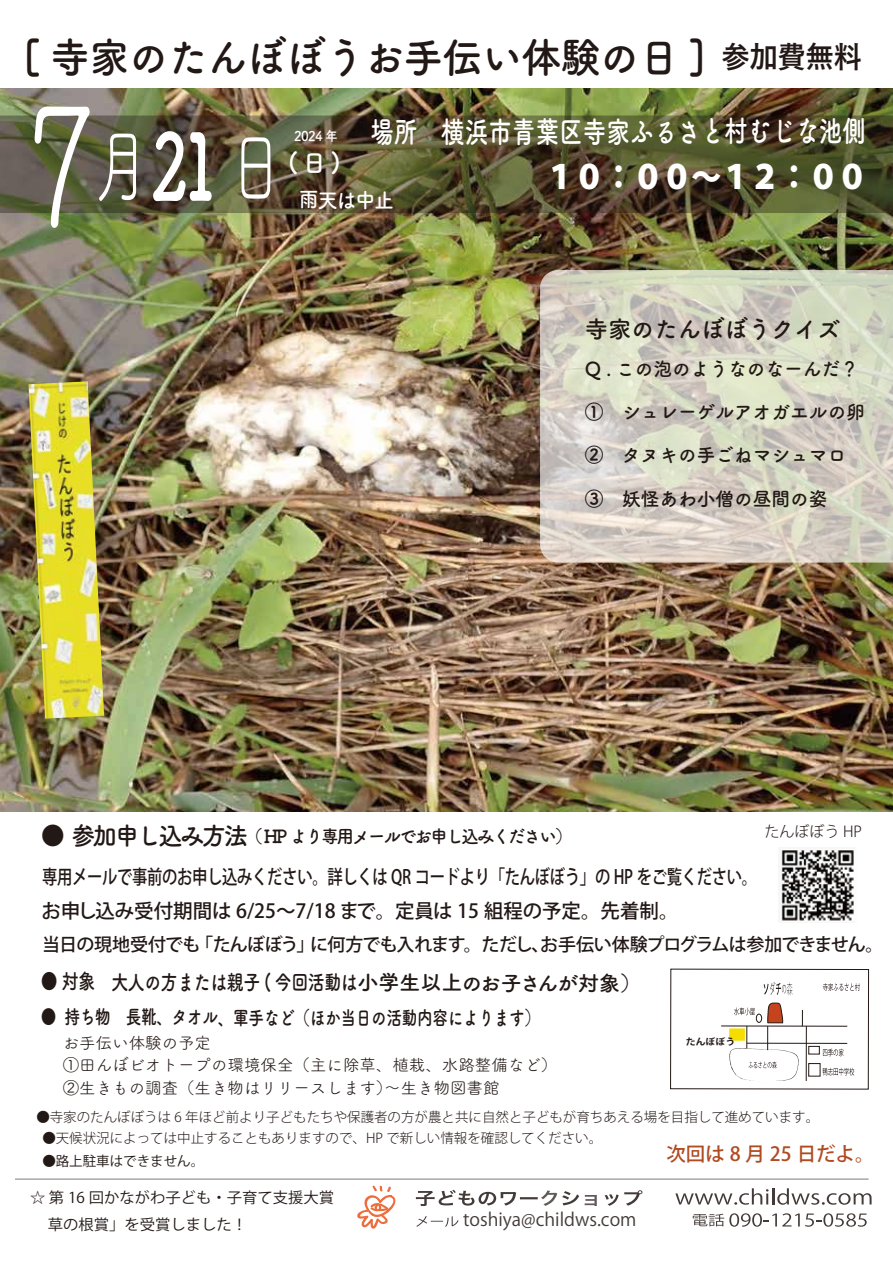
<style>
.page{position:relative;width:893px;height:1263px;background:#fff}
.page>*{position:absolute;margin:0;border:0;box-sizing:border-box;transform-origin:0 0}
.t1{font:82.05px "Tsuku B Rd Gothic";color:#fff;scale:.67 1}
.t2{font:700 42px "Tsuku A Rd Gothic";letter-spacing:-.015em;color:#221815;scale:.95 1}
.t3{font:800 33px "Koz Go Pr 6 N";letter-spacing:-.04em;color:#fff;scale:.92 1}
.t4{font:700 30px "Tsuku B Rd Gothic";letter-spacing:-.005em;color:#fff;scale:.79 1}
.t5{font:700 25.2px "Tsuku B Rd Gothic";color:#fff}
.t6{font:700 24px "Tsuku A Rd Gothic";color:#221815}
.t7{font:700 21px "Tsuku A Rd Gothic";letter-spacing:-.025em;color:#221815;scale:.8 1}
.t8{font:700 21px "Tsuku A Rd Gothic";letter-spacing:-.055em;color:#fff;scale:.95 1}
.t9{font:500 19.5px/34.2px "Koz Go Pr 6 N";letter-spacing:-.02em;color:#221815;scale:.79 1}
.t10{font:700 19.5px "Tsuku A Rd Gothic";letter-spacing:-.025em;color:#221815;scale:.8 1}
.t11{font:500 19.5px "Koz Go Pr 6 N";color:#b04b22}
.t12{font:700 19.2px "Tsuku A Rd Gothic";color:#221815}
.t13{font:500 18px "Koz Go Pr 6 N";letter-spacing:-.045em;color:#221815}
.t14{font:700 18px "Tsuku B Rd Gothic";letter-spacing:-.1em;color:#221815;scale:.96 1}
.t15{font:18px "Koz Go Pr 6 N";color:#221815}
.t16{font:16.5px/22.5px "Tsuku A Rd Gothic";color:#221815}
.t17{font:15px/26.1px "Koz Go Pr 6 N";color:#221815}
.t18{font:300 15px "Koz Go Pr 6 N";color:#221815}
.t19{font:300 13.5px "Koz Go Pr 6 N";color:#221815}
.t20{font:13.5px "Koz Go Pr 6 N";color:#221815}
.t21{font:700 13.5px "Tsuku A Rd Gothic";color:#fff;scale:.95 1}
.t22{font:700 9px "Koz Go Pr 6 N";color:#221815;scale:1.09 1}
.s1{font-family:"Yu Go";font-size:30px}
.s2{font-size:168px}
.s3{font-weight:700;font-size:91.5px}
.s4{font-size:25.2px}
</style>
<div class="page">
<img style="left:0;top:88px;width:893px;height:724px">
<img style="left:28px;top:381px;width:76px;height:338px">
<svg style="left:540px;top:270px;width:353px;height:292px"></svg>
<svg style="left:0;top:116px;width:893px;height:97px"></svg>
<div style="left:670px;top:969px;width:199px;height:120px;border:1px solid #221815"></div>
<hr style="left:721px;top:1025px;width:126px;height:1px;background:#221815">
<hr style="left:806px;top:1026px;width:1px;height:55px;background:#221815">
<hr style="left:747px;top:1043px;width:100px;height:1px;background:#221815">
<div style="left:808px;top:1046px;width:12px;height:8px;border:1px solid #221815"></div>
<div style="left:808px;top:1063px;width:12px;height:13px;border:1px solid #221815"></div>
<svg style="left:823px;top:1049px;width:21px;height:7px"></svg>
<svg style="left:823px;top:983px;width:37px;height:8px"></svg>
<svg style="left:823px;top:1068px;width:31px;height:7px"></svg>
<svg style="left:729px;top:982px;width:74px;height:99px"></svg>
<div style="left:729px;top:1028px;width:16px;height:13px;background:#f5dd00"></div>
<svg style="left:416px;top:1190px;width:163px;height:16px"></svg>
<svg style="left:585px;top:1195px;width:12px;height:11px"></svg>
<svg style="left:605px;top:1190px;width:37px;height:16px"></svg>
<svg style="left:675px;top:1188px;width:197px;height:17px"></svg>
<svg style="left:416px;top:1216px;width:42px;height:11px"></svg>
<svg style="left:693px;top:1213px;width:174px;height:14px"></svg>
<svg style="left:357px;top:1185px;width:39px;height:44px"></svg>
<hr style="left:15px;top:1178px;width:853px;height:2px;background:#a6a7a7">
<img style="left:781px;top:850px;width:73px;height:71px">
<h2 class="t2" style="left:23px;top:24px;width:885px">[ 寺家のたんぼぼうお手伝い体験の日 ] <span class="s1">参加費無料</span></h2>
<h1 class="t1" style="left:27px;top:104px;width:384px"><span class="s2">7</span>月<span class="s3">21</span>日</h1>
<h3 class="t4" style="left:370px;top:108px;width:629px">場所　横浜市青葉区寺家ふるさと村むじな池側</h3>
<p class="t21" style="left:294px;top:125px;width:48px">2024 年</p>
<h3 class="t5" style="left:288px;top:143px;width:55px">(日)</h3>
<h3 class="t3" style="left:545px;top:158px;width:352px">１０：００～１２：００</h3>
<h3 class="t8" style="left:299px;top:183px;width:102px">雨天は中止</h3>
<h3 class="t6" style="left:585px;top:310px;width:258px">寺家のたんぼぼうクイズ</h3>
<h3 class="t12" style="left:585px;top:354px;width:276px">Q . この泡のようなのなーんだ？</h3>
<h3 class="t12" style="left:585px;top:397px;width:282px">①　シュレーゲルアオガエルの卵</h3>
<h3 class="t12" style="left:585px;top:439px;width:263px">②　タヌキの手ごねマシュマロ</h3>
<h3 class="t12" style="left:585px;top:484px;width:263px">③　妖怪あわ小僧の昼間の姿　</h3>
<p class="t18" style="left:764px;top:823px;width:99px">たんぼぼう HP</p>
<h3 class="t14" style="left:41px;top:822px;width:555px"><span class="s4">● 参加申し込み方法</span>（ HP より専用メールでお申し込みください）</h3>
<h3 class="t9" style="left:42px;top:860px;width:907px">専用メールで事前のお申し込みください。詳しくは QR コードより「たんぼぼう」の HP をご覧ください。お申し込み受付期間は 6/25～7/18 まで。定員は 15 組程の予定。先着制。</h3>
<h3 class="t13" style="left:42px;top:934px;width:843px">当日の現地受付でも「たんぼぼう」に何方でも入れます。ただし、お手伝い体験プログラムは参加できません。</h3>
<h3 class="t7" style="left:41px;top:966px;width:752px">● 対象　大人の方または親子 ( 今回活動は小学生以上のお子さんが対象）</h3>
<h3 class="t10" style="left:41px;top:1002px;width:626px">● 持ち物　長靴、タオル、軍手など（ほか当日の活動内容によります）</h3>
<p class="t16" style="left:63px;top:1030px;width:496px">お手伝い体験の予定<br>①田んぼビオトープの環境保全（主に除草、植栽、水路整備など）<br>②生きもの調査（生き物はリリースします）～生き物図書館</p>
<p class="t19" style="left:42px;top:1131px;width:561px">●天候状況によっては中止することもありますので、HP で新しい情報を確認してください。</p>
<p class="t20" style="left:42px;top:1153px;width:163px">●路上駐車はできません。</p>
<h3 class="t11" style="left:666px;top:1142px;width:210px">次回は 8 月 25 日だよ。</h3>
<p class="t22" style="left:686px;top:1036px;width:47px">たんぼぼう</p>
<p class="t19" style="left:36px;top:1110px;width:784px">●寺家のたんぼぼうは 6 年ほど前より子どもたちや保護者の方が農と共に自然と子どもが育ちあえる場を目指して進めています。</p>
<p class="t17" style="left:48px;top:1185px;width:288px;text-indent:-18px">☆ 第 16 回かながわ子ども・子育て支援大賞草の根賞」を受賞しました！</p>
<h3 class="t15" style="left:463px;top:1209px;width:175px">toshiya@childws.com</h3>
</div>
